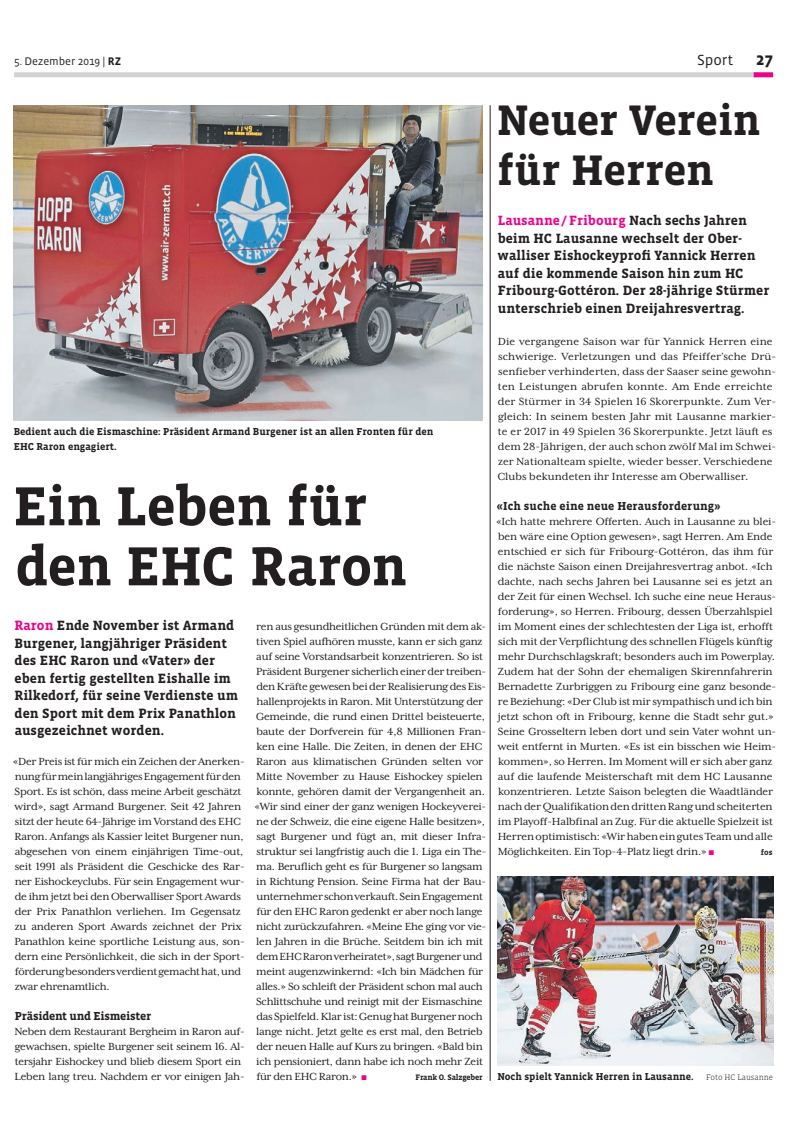
<style>
.page{position:relative;width:798px;height:1134px;background:#fff}
.page>*{position:absolute;margin:0;border:0;box-sizing:border-box;transform-origin:0 0}
.t1{font:700 56.25px/60px "Vista Slab OT";letter-spacing:-.01em;color:#231f20}
.t2{font:700 43.75px/50px "Vista Slab OT";letter-spacing:-.01em;color:#231f20}
.t3{font:700 17.5px "Vista Sans OT";color:#231f20}
.t4{font:15px "Vista Sans OT";color:#231f20}
.t5{font:700 13.75px/17.5px "Vista Slab OT";letter-spacing:.005em;color:#231f20}
.t6{font:11.88px/15px "Mrs Eaves XL Serif OT";letter-spacing:-.02em;color:#231f20}
.t7{font:11.88px/15px "Mrs Eaves XL Serif OT";letter-spacing:.005em;color:#231f20}
.t8{font:11.25px "Vista Sans OT";color:#231f20}
.t9{font:700 10.25px/15px "Vista Slab OT";color:#231f20}
.t10{font:700 8.12px "Vista Slab OT";letter-spacing:-.02em;color:#231f20}
.s1{font-weight:700}
.s2{color:#ed028c}
.s3{font-family:"Vista Slab OT";font-weight:700}
.s4{font-weight:300;font-size:8.12px}
</style>
<div class="page">
<div style="left:14px;top:72px;width:744px;height:5px;background:#d1d2d4"></div>
<div style="left:753px;top:72px;width:19px;height:5px;background:#ed028c"></div>
<hr style="left:489px;top:105px;width:1px;height:976px;background:#231f20">
<img style="left:497px;top:876px;width:275px;height:189px">
<img style="left:14px;top:105px;width:468px;height:315px">
<p class="t8" style="left:14px;top:55px;width:109px">5. Dezember 2019 | <span class="s1">RZ</span></p>
<p class="t4" style="left:696px;top:52px;width:38px">Sport</p>
<p class="t3" style="left:755px;top:50px;width:19px">27</p>
<p class="t9" style="left:14px;top:424px;width:421px">Bedient auch die Eismaschine: Präsident Armand Burgener ist an allen Fronten für den<br>EHC Raron engagiert.</p>
<p class="t1" style="left:13px;top:477px;width:395px">Ein Leben für den EHC Raron</p>
<p class="t5" style="left:15px;top:617px;width:225px"><span class="s2">Raron</span> Ende November ist Armand<br>Burgener, langjähriger Präsident des EHC Raron und «Vater» der eben fertig gestellten Eishalle im<br>Rilkedorf, für seine Verdienste um den Sport mit dem Prix Panathlon ausgezeichnet worden.</p>
<p class="t6" style="left:13px;top:754px;width:233px">«Der Preis ist für mich ein Zeichen der Anerken&shy;nung für mein langjähriges Engagement für den Sport. Es ist schön, dass meine Arbeit geschätzt wird», sagt Armand Burgener. Seit 42 Jahren sitzt der heute 64-Jährige im Vorstand des EHC Raron. Anfangs als Kassier leitet Burgener nun, abgesehen von einem einjährigen Time-out, seit 1991 als Präsident die Geschicke des Rar&shy;ner Eishockeyclubs. Für sein Engagement wur&shy;de ihm jetzt bei den Oberwalliser Sport Awards der Prix Panathlon verliehen. Im Gegensatz zu anderen Sport Awards zeichnet der Prix Panathlon keine sportliche Leistung aus, son&shy;dern eine Persönlichkeit, die sich in der Sport&shy;förderung besonders verdient gemacht hat, und zwar ehrenamtlich.</p>
<p class="t6" style="left:15px;top:1009px;width:231px"><span class="s3">Präsident und Eismeister<br></span>Neben dem Restaurant Bergheim in Raron auf&shy;gewachsen, spielte Burgener seit seinem 16. Al&shy;tersjahr Eishockey und blieb diesem Sport ein Leben lang treu. Nachdem er vor einigen Jah-</p>
<p class="t6" style="left:254px;top:619px;width:233px">ren aus gesundheitlichen Gründen mit dem ak&shy;tiven Spiel aufhören musste, kann er sich ganz auf seine Vorstandsarbeit konzentrieren. So ist Präsident Burgener sicherlich einer der treiben&shy;den Kräfte gewesen bei der Realisierung des Eis&shy;hallenprojekts in Raron. Mit Unterstützung der Gemeinde, die rund einen Drittel beisteuerte, baute der Dorfverein für 4,8 Millionen Fran&shy;ken eine Halle. Die Zeiten, in denen der EHC Raron aus klimatischen Gründen selten vor Mitte November zu Hause Eishockey spielen konnte, gehören damit der Vergangenheit an. «Wir sind einer der ganz wenigen Hockeyverei&shy;ne der Schweiz, die eine eigene Halle besitzen», sagt Burgener und fügt an, mit dieser Infra&shy;struktur sei langfristig auch die 1. Liga ein The&shy;ma. Beruflich geht es für Burgener so langsam in Richtung Pension. Seine Firma hat der Bau&shy;unternehmer schon verkauft. Sein Engagement für den EHC Raron gedenkt er aber noch lange nicht zurückzufahren. «Meine Ehe ging vor vie&shy;len Jahren in die Brüche. Seitdem bin ich mit dem EHC Raron verheiratet», sagt Burgener und meint augenzwinkernd: «Ich bin Mädchen für alles.» So schleift der Präsident schon mal auch Schlittschuhe und reinigt mit der Eismaschine das Spielfeld. Klar ist: Genug hat Burgener noch lange nicht. Jetzt gelte es erst mal, den Betrieb der neuen Halle auf Kurs zu bringen. «Bald bin ich pensioniert, dann habe ich noch mehr Zeit für den EHC Raron.» <span class="s2">■</span></p>
<p class="t10" style="left:415px;top:1073px;width:69px">Frank O. Salzgeber</p>
<p class="t2" style="left:496px;top:96px;width:265px">Neuer Verein für Herren</p>
<p class="t5" style="left:497px;top:212px;width:273px"><span class="s2">Lausanne /Fribourg</span> Nach sechs Jahren beim HC Lausanne wechselt der Ober&shy;walliser Eishockeyprofi Yannick Herren auf die kommende Saison hin zum HC Fribourg-Gottéron. Der 28-jährige Stürmer unterschrieb einen Dreijahresvertrag.</p>
<p class="t7" style="left:497px;top:334px;width:280px">Die vergangene Saison war für Yannick Herren eine schwierige. Verletzungen und das Pfeiffer’sche Drü&shy;senfieber verhinderten, dass der Saaser seine gewohn&shy;ten Leistungen abrufen konnte. Am Ende erreichte der Stürmer in 34 Spielen 16 Skorerpunkte. Zum Ver&shy;gleich: In seinem besten Jahr mit Lausanne markier&shy;te er 2017 in 49 Spielen 36 Skorerpunkte. Jetzt läuft es dem 28-Jährigen, der auch schon zwölf Mal im Schwei&shy;zer Nationalteam spielte, wieder besser. Verschiedene Clubs bekundeten ihr Interesse am Oberwalliser.</p>
<p class="t6" style="left:496px;top:499px;width:281px"><span class="s3">«Ich suche eine neue Herausforderung»<br></span>«Ich hatte mehrere Offerten. Auch in Lausanne zu blei&shy;ben wäre eine Option gewesen», sagt Herren. Am Ende entschied er sich für Fribourg-Gottéron, das ihm für die nächste Saison einen Dreijahresvertrag anbot. «Ich dachte, nach sechs Jahren bei Lausanne sei es jetzt an der Zeit für einen Wechsel. Ich suche eine neue Heraus&shy;forderung», so Herren. Fribourg, dessen Überzahlspiel im Moment eines der schlechtesten der Liga ist, erhofft sich mit der Verpflichtung des schnellen Flügels künftig mehr Durchschlagskraft; besonders auch im Powerplay.<br>Zudem hat der Sohn der ehemaligen Skirennfahrerin Bernadette Zurbriggen zu Fribourg eine ganz besonde&shy;re Beziehung: «Der Club ist mir sympathisch und ich bin jetzt schon oft in Fribourg, kenne die Stadt sehr gut.» Seine Grosseltern leben dort und sein Vater wohnt un&shy;weit entfernt in Murten. «Es ist ein bisschen wie Heim&shy;kommen», so Herren. Im Moment will er sich aber ganz auf die laufende Meisterschaft mit dem HC Lausanne konzentrieren. Letzte Saison belegten die Waadtländer nach der Qualifikation den dritten Rang und scheiterten im Playoff-Halbfinal an Zug. Für die aktuelle Spielzeit ist Herren optimistisch: «Wir haben ein gutes Team und alle Möglichkeiten. Ein Top-4-Platz liegt drin.» <span class="s2">■</span></p>
<p class="t10" style="left:760px;top:848px;width:13px">fos</p>
<p class="t9" style="left:497px;top:1069px;width:277px">Noch spielt Yannick Herren in Lausanne. <span class="s4">Foto HC Lausanne</span></p>
</div>
